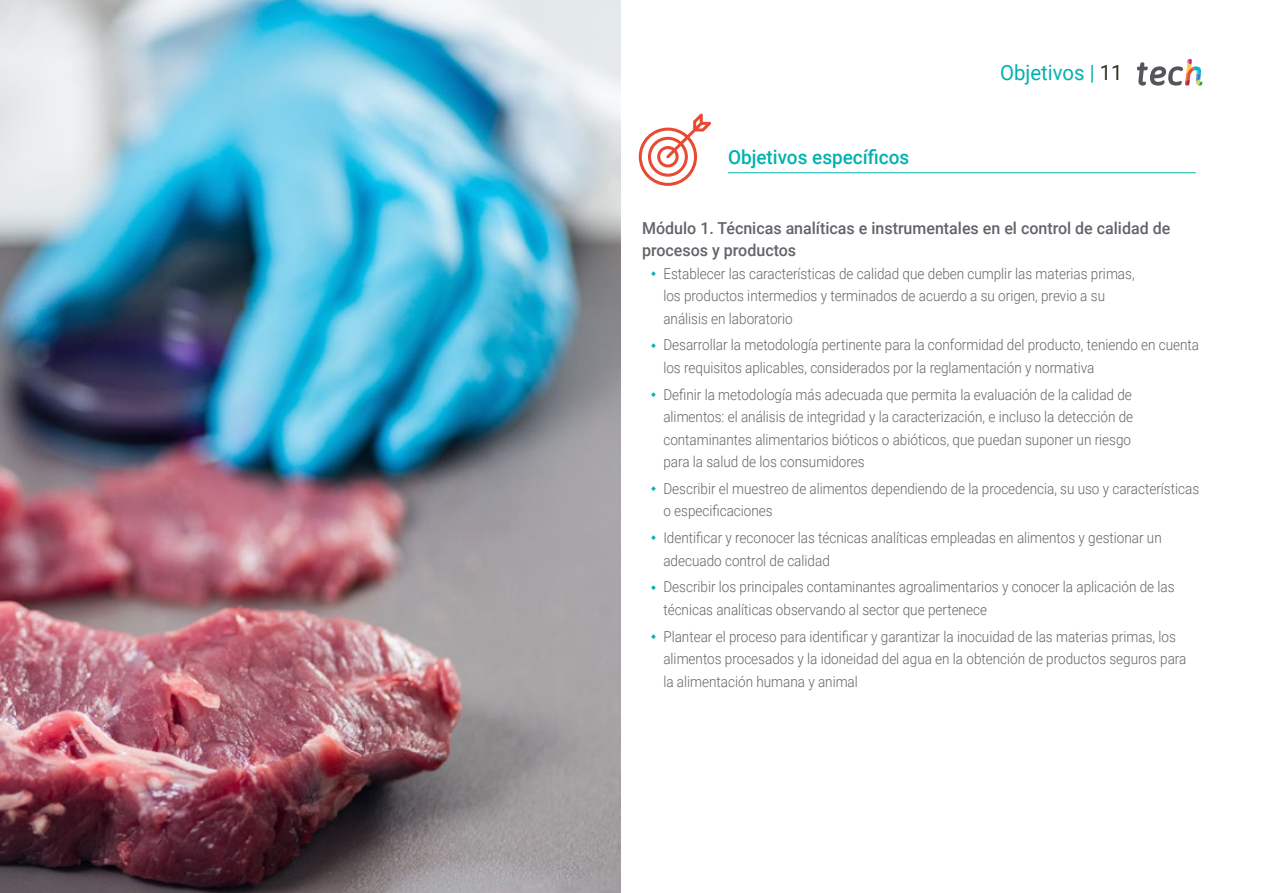
<style>
.page{position:relative;width:1263px;height:893px;background:#fff}
.page>*{position:absolute;margin:0;border:0;box-sizing:border-box;transform-origin:0 0}
.t1{font:21px "Roboto";color:#00b2af}
.t2{font:500 19.5px "Roboto";color:#00b2af}
.t3{font:500 16.5px/22.5px "Roboto";color:#61646a}
.t4{font:300 15px/22.5px "Roboto";color:#61646a;scale:.9 1}
.s1{color:#312e20}
</style>
<div class="page">
<hr style="left:728px;top:172px;width:468px;height:1px;background:#00b2af">
<svg style="left:639px;top:113px;width:72px;height:73px"></svg>
<img style="left:0;top:0;width:621px;height:893px">
<svg style="left:1137px;top:59px;width:65px;height:27px"></svg>
<h2 class="t2" style="left:728px;top:144px;width:183px">Objetivos específicos</h2>
<h1 class="t1" style="left:1000px;top:57px;width:124px">Objetivos | <span class="s1">11</span></h1>
<p class="t3" style="left:642px;top:216px;width:530px">Módulo 1. Técnicas analíticas e instrumentales en el control de calidad de procesos y productos</p>
<p class="t4" style="left:663px;top:261px;width:525px">Establecer las características de calidad que deben cumplir las materias primas, los productos intermedios y terminados de acuerdo a su origen, previo a su análisis en laboratorio</p>
<p class="t4" style="left:663px;top:333px;width:597px">Desarrollar la metodología pertinente para la conformidad del producto, teniendo en cuenta los requisitos aplicables, considerados por la reglamentación y normativa</p>
<p class="t4" style="left:663px;top:382px;width:523px">Definir la metodología más adecuada que permita la evaluación de la calidad de alimentos: el análisis de integridad y la caracterización, e incluso la detección de contaminantes alimentarios bióticos o abióticos, que puedan suponer un riesgo para la salud de los consumidores</p>
<p class="t4" style="left:663px;top:477px;width:597px">Describir el muestreo de alimentos dependiendo de la procedencia, su uso y características o especificaciones</p>
<p class="t4" style="left:663px;top:526px;width:555px">Identificar y reconocer las técnicas analíticas empleadas en alimentos y gestionar un adecuado control de calidad</p>
<p class="t4" style="left:663px;top:575px;width:569px">Describir los principales contaminantes agroalimentarios y conocer la aplicación de las técnicas analíticas observando al sector que pertenece</p>
<p class="t4" style="left:663px;top:624px;width:583px">Plantear el proceso para identificar y garantizar la inocuidad de las materias primas, los alimentos procesados y la idoneidad del agua en la obtención de productos seguros para la alimentación humana y animal</p>
</div>
